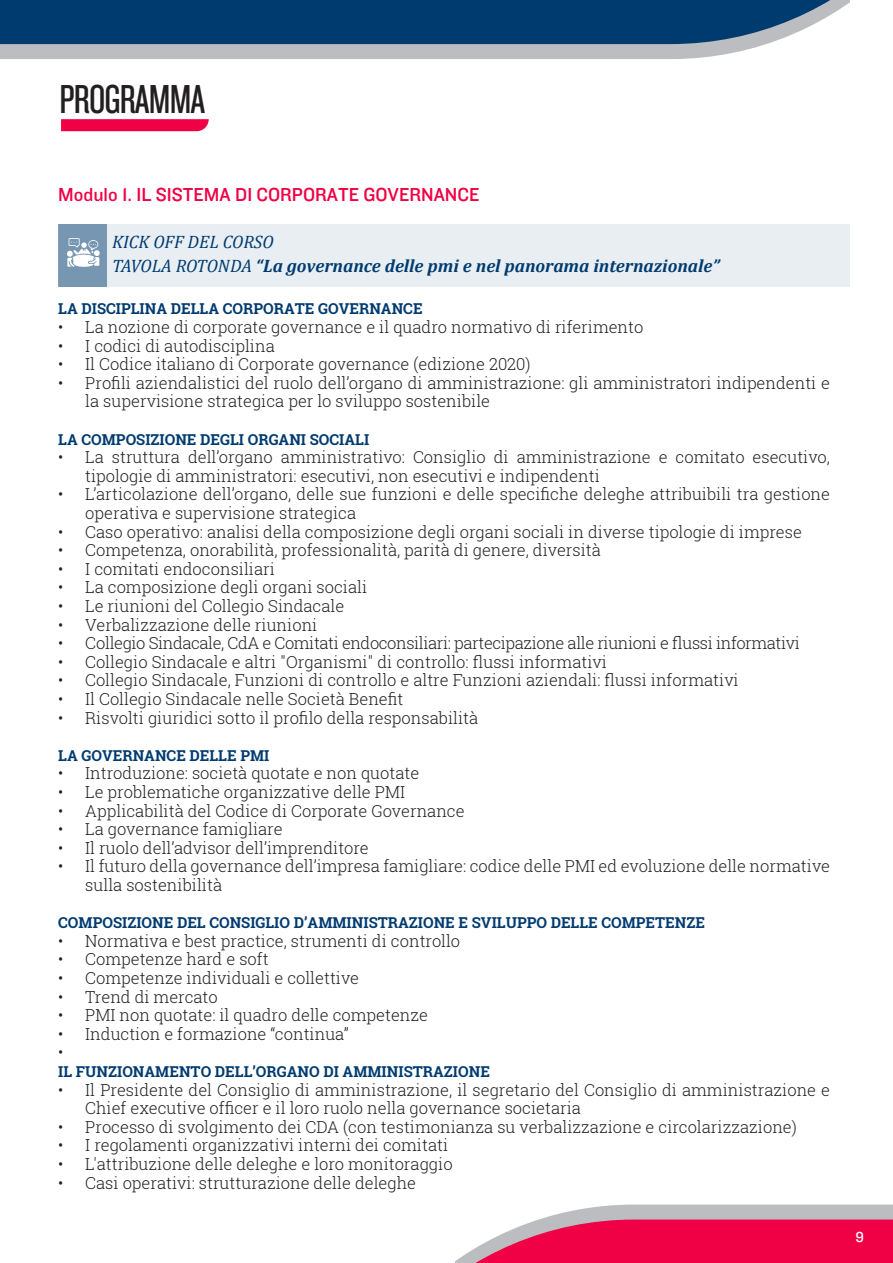
<style>
.page{position:relative;width:893px;height:1263px;background:#fff}
.page>*{position:absolute;margin:0;border:0;box-sizing:border-box;transform-origin:0 0}
.t1{font:42px "Knockout HTF28 Junior Featherwt";letter-spacing:-.02em;color:#231f20}
.t2{font:19.5px "Knockout HTF31 Junior Middlewt";color:#f00044}
.t3{font:italic 700 18px/24px "Cambria";color:#003b70}
.t4{font:300 16.5px/18.6px "Roboto Slab";color:#231f20}
.t5{font:300 16.5px "Roboto Slab";letter-spacing:-.025em;color:#231f20}
.t6{font:700 15px "Roboto Slab";color:#003b70}
.t7{font:15px "Knockout HTF31 Junior Middlewt";color:#fff}
.s1{font-weight:400}
</style>
<div class="page">
<div style="left:59px;top:224px;width:790px;height:62px;background:#e9eef2"></div>
<div style="left:59px;top:224px;width:48px;height:62px;background:#7796b2"></div>
<svg style="left:455px;top:1204px;width:438px;height:59px"></svg>
<svg style="left:0;top:44px;width:766px;height:15px;fill:#bcbdc0"></svg>
<svg style="left:0;top:0;width:849px;height:44px"></svg>
<svg style="left:61px;top:119px;width:148px;height:12px"></svg>
<svg style="left:67px;top:238px;width:33px;height:29px"></svg>
<h1 class="t1" style="left:60px;top:78px;width:147px">PROGRAMMA</h1>
<p class="t2" style="left:58px;top:184px;width:423px">Modulo 1. IL SISTEMA DI CORPORATE GOVERNANCE</p>
<p class="t3" style="left:112px;top:230px;width:609px"><span class="s1">KICK OFF DEL CORSO<br>TAVOLA ROTONDA</span> “La governance delle pmi e nel panorama internazionale”</p>
<p class="t6" style="left:58px;top:299px;width:366px">LA DISCIPLINA DELLA CORPORATE GOVERNANCE</p>
<p class="t4" style="left:58px;top:317px;width:586px">• La nozione di corporate governance e il quadro normativo di riferimento</p>
<p class="t4" style="left:58px;top:336px;width:218px">• I codici di autodisciplina</p>
<p class="t4" style="left:58px;top:354px;width:474px">• Il Codice italiano di Corporate governance (edizione 2020)</p>
<p class="t4" style="left:85px;top:373px;width:746px;text-indent:-27px">• Profili aziendalistici del ruolo dell’organo di amministrazione: gli amministratori indipendenti e la supervisione strategica per lo sviluppo sostenibile</p>
<p class="t6" style="left:58px;top:429px;width:312px">LA COMPOSIZIONE DEGLI ORGANI SOCIALI</p>
<p class="t4" style="left:85px;top:447px;width:746px;text-indent:-27px">• La struttura dell’organo amministrativo: Consiglio di amministrazione e comitato esecutivo, tipologie di amministratori: esecutivi, non esecutivi e indipendenti</p>
<p class="t4" style="left:85px;top:485px;width:746px;text-indent:-27px">• L’articolazione dell’organo, delle sue funzioni e delle specifiche deleghe attribuibili tra gestione operativa e supervisione strategica</p>
<p class="t4" style="left:58px;top:522px;width:745px">• Caso operativo: analisi della composizione degli organi sociali in diverse tipologie di imprese</p>
<p class="t4" style="left:58px;top:540px;width:544px">• Competenza, onorabilità, professionalità, parità di genere, diversità</p>
<p class="t4" style="left:58px;top:559px;width:218px">• I comitati endoconsiliari</p>
<p class="t4" style="left:58px;top:578px;width:310px">• La composizione degli organi sociali</p>
<p class="t4" style="left:58px;top:596px;width:288px">• Le riunioni del Collegio Sindacale</p>
<p class="t4" style="left:58px;top:615px;width:261px">• Verbalizzazione delle riunioni</p>
<p class="t5" style="left:58px;top:632px;width:743px">• Collegio Sindacale, CdA e Comitati endoconsiliari: partecipazione alle riunioni e flussi informativi</p>
<p class="t4" style="left:58px;top:652px;width:550px">• Collegio Sindacale e altri "Organismi" di controllo: flussi informativi</p>
<p class="t4" style="left:58px;top:671px;width:682px">• Collegio Sindacale, Funzioni di controllo e altre Funzioni aziendali: flussi informativi</p>
<p class="t4" style="left:58px;top:689px;width:347px">• Il Collegio Sindacale nelle Società Benefit</p>
<p class="t4" style="left:58px;top:708px;width:421px">• Risvolti giuridici sotto il profilo della responsabilità</p>
<p class="t6" style="left:58px;top:745px;width:213px">LA GOVERNANCE DELLE PMI</p>
<p class="t4" style="left:58px;top:764px;width:362px">• Introduzione: società quotate e non quotate</p>
<p class="t4" style="left:58px;top:782px;width:348px">• Le problematiche organizzative delle PMI</p>
<p class="t4" style="left:58px;top:801px;width:408px">• Applicabilità del Codice di Corporate Governance</p>
<p class="t4" style="left:58px;top:819px;width:226px">• La governance famigliare</p>
<p class="t4" style="left:58px;top:838px;width:312px">• Il ruolo dell’advisor dell’imprenditore</p>
<p class="t4" style="left:85px;top:857px;width:746px;text-indent:-27px">• Il futuro della governance dell’impresa famigliare: codice delle PMI ed evoluzione delle normative sulla sostenibilità</p>
<p class="t6" style="left:58px;top:912px;width:648px">COMPOSIZIONE DEL CONSIGLIO D’AMMINISTRAZIONE E SVILUPPO DELLE COMPETENZE</p>
<p class="t4" style="left:58px;top:931px;width:403px">• Normativa e best practice, strumenti di controllo</p>
<p class="t4" style="left:58px;top:950px;width:212px">• Competenze hard e soft</p>
<p class="t4" style="left:58px;top:968px;width:302px">• Competenze individuali e collettive</p>
<p class="t4" style="left:58px;top:987px;width:161px">• Trend di mercato</p>
<p class="t4" style="left:58px;top:1005px;width:371px">• PMI non quotate: il quadro delle competenze</p>
<p class="t4" style="left:58px;top:1024px;width:292px">• Induction e formazione “continua” •</p>
<p class="t6" style="left:58px;top:1061px;width:433px">IL FUNZIONAMENTO DELL’ORGANO DI AMMINISTRAZIONE</p>
<p class="t4" style="left:85px;top:1080px;width:746px;text-indent:-27px">• Il Presidente del Consiglio di amministrazione, il segretario del Consiglio di amministrazione e<br>Chief executive officer e il loro ruolo nella governance societaria</p>
<p class="t4" style="left:58px;top:1117px;width:740px">• Processo di svolgimento dei CDA (con testimonianza su verbalizzazione e circolarizzazione)</p>
<p class="t4" style="left:58px;top:1136px;width:391px">• I regolamenti organizzativi interni dei comitati</p>
<p class="t4" style="left:58px;top:1154px;width:396px">• L'attribuzione delle deleghe e loro monitoraggio</p>
<p class="t4" style="left:58px;top:1173px;width:359px">• Casi operativi: strutturazione delle deleghe</p>
<p class="t7" style="left:855px;top:1229px;width:10px">9</p>
</div>
